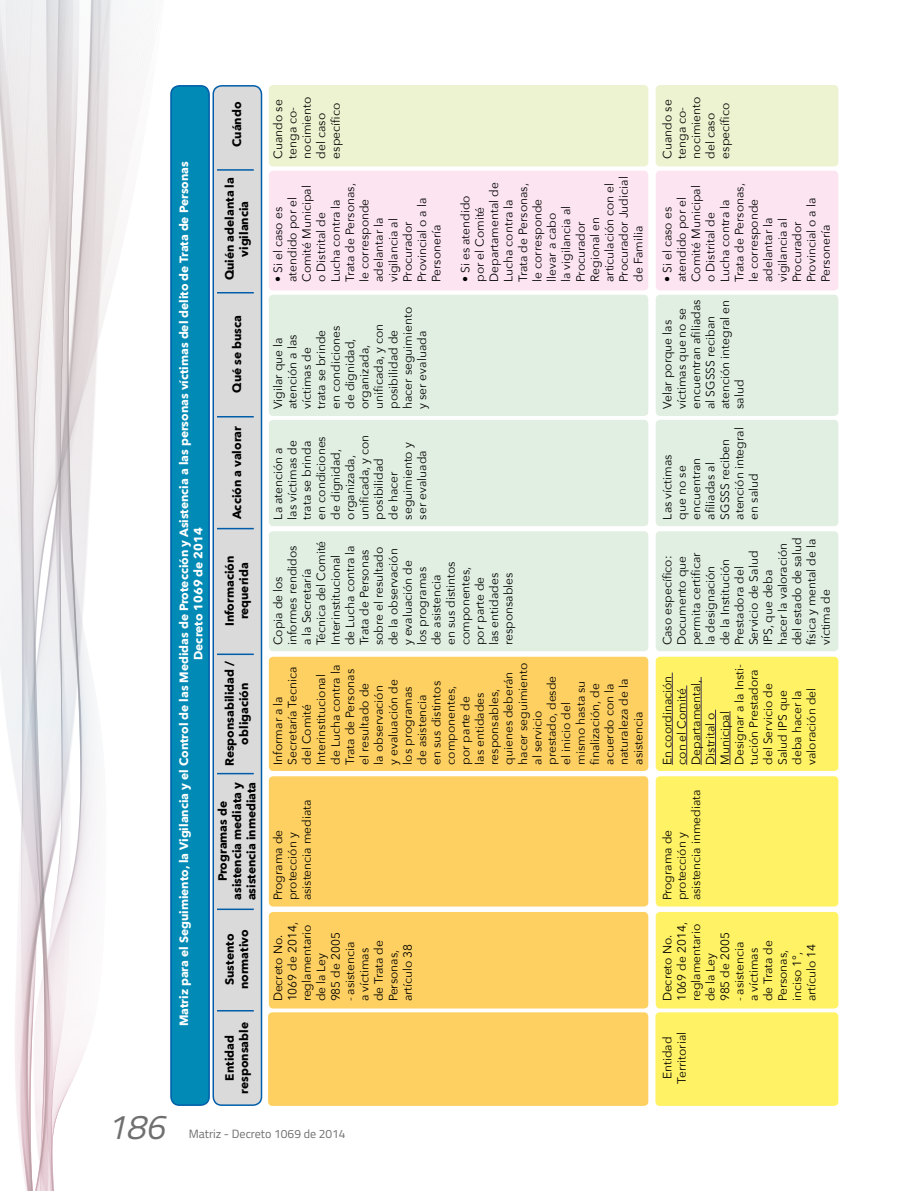
<style>
.page{position:relative;width:915px;height:1191px;background:#fff}
.page>*{position:absolute;margin:0;border:0;box-sizing:border-box;transform-origin:0 0}
.t1{font:italic 34.5px "Titillium Web";color:#706f6f}
.t2{font:12px/14.4px "Avenir Next";color:#000}
.t3{font:700 12px/14.4px "Avenir Next";color:#000;text-align:center}
.t4{font:700 12px/14.4px "Avenir Next";color:#fff;text-align:center}
.t5{font:12px "Titillium Web";color:#706f6f}
</style>
<div class="page">
<svg style="left:0;top:0;width:149px;height:1191px"></svg>
<div style="left:655px;top:1012px;width:183px;height:94px;background:#fff265;border-radius:4px"></div>
<div style="left:655px;top:912px;width:183px;height:96px;background:#fff265;border-radius:4px"></div>
<div style="left:655px;top:776px;width:183px;height:130px;background:#fff265;border-radius:4px"></div>
<div style="left:655px;top:657px;width:183px;height:114px;background:#fff265;border-radius:4px"></div>
<div style="left:655px;top:531px;width:183px;height:120px;background:#e1efe2;border-radius:4px"></div>
<div style="left:655px;top:420px;width:183px;height:106px;background:#e1efe2;border-radius:4px"></div>
<div style="left:655px;top:295px;width:183px;height:121px;background:#e1efe2;border-radius:4px"></div>
<div style="left:655px;top:171px;width:183px;height:119px;background:#fce5f1;border-radius:4px"></div>
<div style="left:655px;top:85px;width:183px;height:81px;background:#edf2d0;border-radius:4px"></div>
<div style="left:268px;top:1012px;width:380px;height:94px;background:#fed061;border-radius:4px"></div>
<div style="left:269px;top:912px;width:379px;height:96px;background:#fed061;border-radius:4px"></div>
<div style="left:269px;top:776px;width:379px;height:130px;background:#fed061;border-radius:4px"></div>
<div style="left:269px;top:657px;width:379px;height:114px;background:#fed061;border-radius:4px"></div>
<div style="left:269px;top:531px;width:379px;height:120px;background:#e1efe2;border-radius:4px"></div>
<div style="left:269px;top:420px;width:379px;height:106px;background:#e1efe2;border-radius:4px"></div>
<div style="left:269px;top:295px;width:379px;height:121px;background:#e1efe2;border-radius:4px"></div>
<div style="left:269px;top:171px;width:379px;height:119px;background:#fce5f1;border-radius:4px"></div>
<div style="left:269px;top:85px;width:379px;height:81px;background:#edf2d0;border-radius:4px"></div>
<div style="left:171px;top:86px;width:38px;height:1019px;background:#008ab5;border-radius:9px"></div>
<div style="left:170px;top:85px;width:40px;height:1021px;border:2px solid #005da9;border-radius:9px"></div>
<div style="left:213px;top:86px;width:48px;height:1019px;background:#dadada;border-radius:9px"></div>
<div style="left:212px;top:85px;width:50px;height:1021px;border:2px solid #005da9;border-radius:9px"></div>
<hr style="left:217px;top:169px;width:37px;height:2px;background:#005da9">
<hr style="left:217px;top:292px;width:37px;height:1px;background:#005da9">
<hr style="left:217px;top:416px;width:37px;height:1px;background:#005da9">
<hr style="left:217px;top:528px;width:37px;height:1px;background:#005da9">
<hr style="left:217px;top:653px;width:37px;height:2px;background:#005da9">
<hr style="left:217px;top:773px;width:37px;height:1px;background:#005da9">
<hr style="left:217px;top:908px;width:37px;height:2px;background:#005da9">
<hr style="left:217px;top:1010px;width:37px;height:1px;background:#005da9">
<hr style="left:671px;top:672px;width:1px;height:93px;background:#403151">
<hr style="left:686px;top:685px;width:1px;height:80px;background:#403151">
<hr style="left:700px;top:677px;width:1px;height:88px;background:#403151">
<hr style="left:715px;top:709px;width:1px;height:56px;background:#403151">
<hr style="left:729px;top:711px;width:1px;height:54px;background:#403151">
<h1 class="t1" style="left:106px;top:1101px;width:59px">186</h1>
<p class="t4" style="left:176px;top:1026px;width:866px;rotate:-90deg">Matriz para el Seguimiento, la Vigilancia y el Control de las Medidas de Protección y Asistencia a las personas víctimas del delito de Trata de Personas<br>Decreto 1069 de 2014</p>
<p class="t3" style="left:229px;top:147px;width:47px;rotate:-90deg">Cuándo</p>
<p class="t3" style="left:222px;top:280px;width:104px;rotate:-90deg">Quién adelanta la vigilancia</p>
<p class="t3" style="left:229px;top:393px;width:79px;rotate:-90deg">Qué se busca</p>
<p class="t3" style="left:229px;top:519px;width:94px;rotate:-90deg">Acción a valorar</p>
<p class="t3" style="left:222px;top:626px;width:72px;rotate:-90deg">Información requerida</p>
<p class="t3" style="left:222px;top:766px;width:107px;rotate:-90deg">Responsabilidad / obligación</p>
<p class="t3" style="left:215px;top:900px;width:120px;rotate:-90deg">Programas de asistencia mediata y asistencia inmediata</p>
<p class="t3" style="left:222px;top:989px;width:61px;rotate:-90deg">Sustento normativo</p>
<p class="t3" style="left:222px;top:1093px;width:73px;rotate:-90deg">Entidad responsable</p>
<p class="t2" style="left:270px;top:159px;width:63px;rotate:-90deg">Cuando se tenga co&shy;nocimiento del caso específico</p>
<p class="t2" style="left:270px;top:282px;width:100px;rotate:-90deg">• Si el caso es atendido por el<br>Comité Municipal o Distrital de<br>Lucha contra la<br>Trata de Personas, le corresponde adelantar la vigilancia al<br>Procurador<br>Provincial o a la<br>Personería</p>
<p class="t2" style="left:457px;top:282px;width:107px;rotate:-90deg">• Si es atendido por el Comité<br>Departamental de<br>Lucha contra la<br>Trata de Personas, le corresponde llevar a cabo<br>la vigilancia al<br>Procurador<br>Regional en articulación con el<br>Procurador Judicial de Familia</p>
<p class="t2" style="left:270px;top:409px;width:103px;rotate:-90deg">Vigilar que la atención a las víctimas de<br>trata se brinde<br>en condiciones<br>de dignidad, organizada, unificada, y con posibilidad de hacer seguimiento y ser evaluada</p>
<p class="t2" style="left:270px;top:519px;width:86px;rotate:-90deg">La atención a las víctimas de trata se brinda en condiciones de dignidad, organizada, unificada, y con posibilidad<br>de hacer seguimiento y ser evaluada</p>
<p class="t2" style="left:270px;top:645px;width:106px;rotate:-90deg">Copia de los informes rendidos a la Secretaría<br>Técnica del Comité<br>Interinstitucional de Lucha contra la<br>Trata de Personas sobre el resultado de la observación y evaluación de<br>los programas<br>de asistencia<br>en sus distintos componentes,<br>por parte de<br>las entidades responsables</p>
<p class="t2" style="left:270px;top:765px;width:103px;rotate:-90deg">Informar a la<br>Secretaría Tecnica del Comité<br>Interinstitucional de Lucha contra la<br>Trata de Personas el resultado de<br>la observación<br>y evaluación de los programas<br>de asistencia<br>en sus distintos componentes,<br>por parte de<br>las entidades responsables, quienes deberán hacer seguimiento al servicio prestado, desde el inicio del mismo hasta su finalización, de acuerdo con la naturaleza de la asistencia</p>
<p class="t2" style="left:270px;top:900px;width:102px;rotate:-90deg">Programa de protección y asistencia mediata</p>
<p class="t2" style="left:270px;top:1001px;width:81px;rotate:-90deg">Decreto No.<br>1069 de 2014, reglamentario de la Ley<br>985 de 2005</p>
<p class="t2" style="left:342px;top:1001px;width:63px;rotate:-90deg">- asistencia a víctimas de Trata de<br>Personas, artículo 38</p>
<p class="t5" style="left:189px;top:1124px;width:158px">Matriz - Decreto 1069 de 2014</p>
<p class="t2" style="left:659px;top:159px;width:63px;rotate:-90deg">Cuando se tenga co&shy;nocimiento del caso específico</p>
<p class="t2" style="left:659px;top:282px;width:100px;rotate:-90deg">• Si el caso es atendido por el<br>Comité Municipal o Distrital de<br>Lucha contra la<br>Trata de Personas, le corresponde adelantar la vigilancia al<br>Procurador<br>Provincial o a la<br>Personería</p>
<p class="t2" style="left:659px;top:409px;width:111px;rotate:-90deg">Velar porque las víctimas que no se encuentran afiliadas al SGSSS reciban atención integral en salud</p>
<p class="t2" style="left:659px;top:519px;width:94px;rotate:-90deg">Las víctimas<br>que no se encuentran afiliadas al<br>SGSSS reciben atención integral en salud</p>
<p class="t2" style="left:659px;top:645px;width:109px;rotate:-90deg">Caso específico:<br>Documento que permita certificar<br>la designación<br>de la Institución<br>Prestadora del<br>Servicio de Salud<br>IPS, que deba hacer la valoración del estado de salud física y mental de la víctima de</p>
<p class="t2" style="left:659px;top:765px;width:102px;rotate:-90deg">En coordinación con el Comité<br>Departamental,<br>Distrital o<br>Municipal<br>Designar a la Insti&shy;tución Prestadora del Servicio de<br>Salud IPS que deba hacer la valoración del</p>
<p class="t2" style="left:659px;top:900px;width:112px;rotate:-90deg">Programa de protección y asistencia inmediata</p>
<p class="t2" style="left:659px;top:1001px;width:81px;rotate:-90deg">Decreto No.<br>1069 de 2014, reglamentario de la Ley<br>985 de 2005</p>
<p class="t2" style="left:731px;top:1001px;width:63px;rotate:-90deg">- asistencia a víctimas de Trata de<br>Personas, inciso 1°, artículo 14</p>
<p class="t2" style="left:659px;top:1084px;width:54px;text-align:center;rotate:-90deg">Entidad<br>Territorial</p>
</div>
